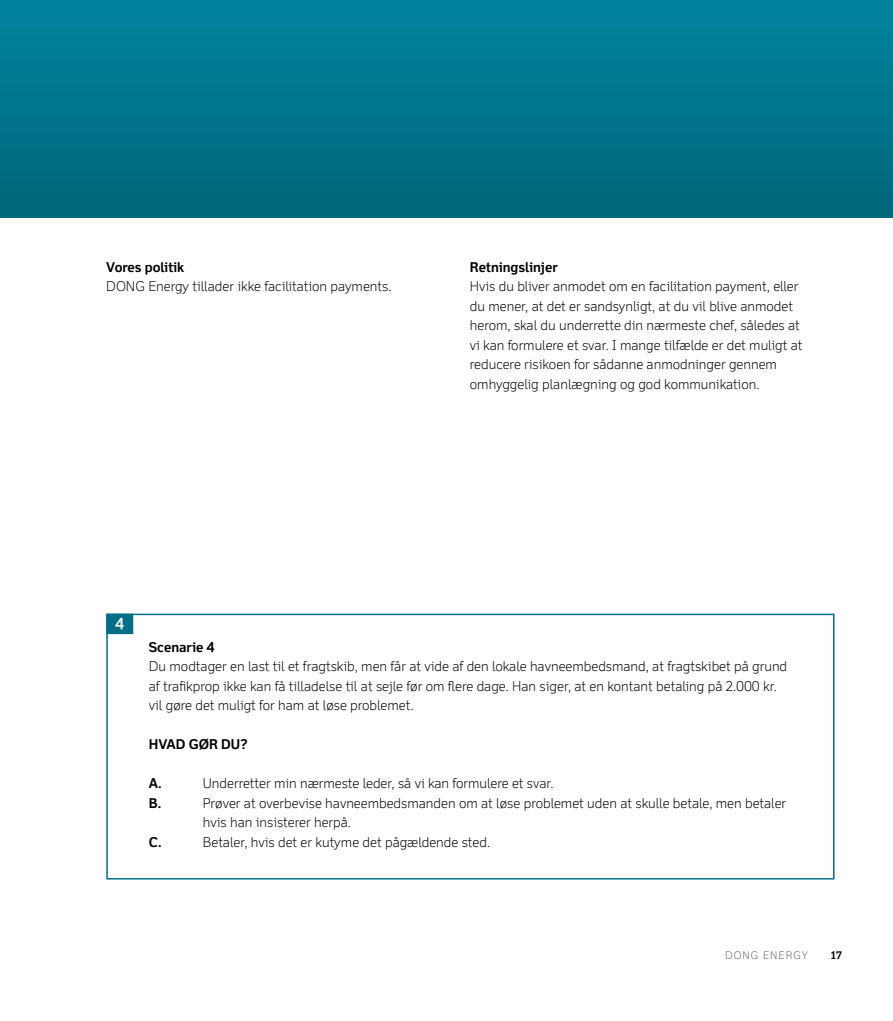
<style>
.page{position:relative;width:893px;height:1021px;background:#fff}
.page>*{position:absolute;margin:0;border:0;box-sizing:border-box;transform-origin:0 0}
.t1{font:700 15px "Felbridge DONG Energy";color:#fff}
.t2{font:300 13.5px/19.5px "Felbridge DONG Energy";color:#000}
.t3{font:700 13.5px "Felbridge DONG Energy";color:#000}
.t4{font:300 10.5px "Felbridge DONG Energy";letter-spacing:.1em;color:#646363}
.t5{font:700 10.5px "Felbridge DONG Energy";color:#000}
</style>
<div class="page">
<div style="left:0;top:0;width:893px;height:218px;background:linear-gradient(to bottom,#00839e,#00677b)"></div>
<svg style="left:106px;top:613px;width:729px;height:267px"></svg>
<div style="left:106px;top:613px;width:27px;height:21px;background:#006e89"></div>
<p class="t3" style="left:106px;top:259px;width:80px">Vores politik</p>
<p class="t2" style="left:106px;top:277px;width:287px">DONG Energy tillader ikke facilitation payments.</p>
<p class="t3" style="left:470px;top:258px;width:89px">Retningslinjer</p>
<p class="t2" style="left:470px;top:277px;width:334px">Hvis du bliver anmodet om en facilitation payment, eller du mener, at det er sandsynligt, at du vil blive anmodet herom, skal du underrette din nærmeste chef, således at vi kan formulere et svar. I mange tilfælde er det muligt at reducere risikoen for sådanne anmodninger gennem omhyggelig planlægning og god kommunikation.</p>
<p class="t1" style="left:115px;top:614px;width:11px">4</p>
<p class="t3" style="left:149px;top:638px;width:68px">Scenarie 4</p>
<p class="t2" style="left:149px;top:656px;width:640px">Du modtager en last til et fragtskib, men får at vide af den lokale havneembedsmand, at fragtskibet på grund af trafikprop ikke kan få tilladelse til at sejle før om flere dage. Han siger, at en kontant betaling på 2.000 kr. vil gøre det muligt for ham at løse problemet.</p>
<p class="t3" style="left:149px;top:735px;width:100px">HVAD GØR DU?</p>
<p class="t3" style="left:149px;top:774px;width:14px">A.</p>
<p class="t2" style="left:203px;top:773px;width:352px">Underretter min nærmeste leder, så vi kan formulere et svar.</p>
<p class="t3" style="left:149px;top:794px;width:14px">B.</p>
<p class="t2" style="left:203px;top:793px;width:585px">Prøver at overbevise havneembedsmanden om at løse problemet uden at skulle betale, men betaler hvis han insisterer herpå.</p>
<p class="t3" style="left:149px;top:833px;width:14px">C.</p>
<p class="t2" style="left:203px;top:832px;width:289px">Betaler, hvis det er kutyme det pågældende sted.</p>
<p class="t4" style="left:725px;top:948px;width:84px">DONG ENERGY</p>
<p class="t5" style="left:831px;top:948px;width:13px">17</p>
</div>
